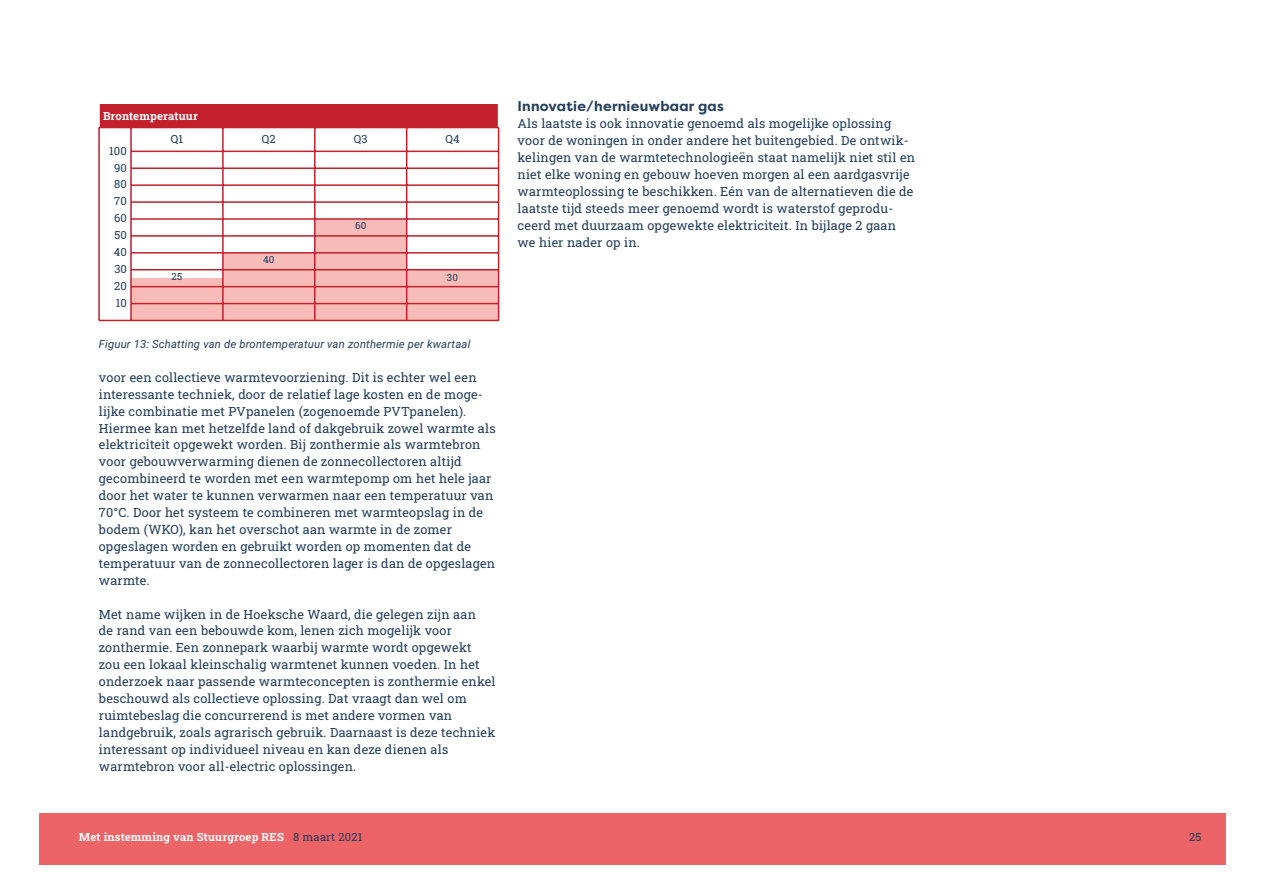
<style>
.page{position:relative;width:1263px;height:893px;background:#fff}
.page>*{position:absolute;margin:0;border:0;box-sizing:border-box;transform-origin:0 0}
.t1{font:700 14.1px "EMBEDDED 1 a 1+Filson Pro";color:#233d5a}
.t2{font:12.75px/17px "EMBEDDED 154+Roboto Slab";color:#233d5a}
.t3{font:italic 11.25px "EMBEDDED 156+Roboto";letter-spacing:-.01em;color:#233d5a}
.t4{font:700 11.25px "EMBEDDED 159+Roboto Slab";letter-spacing:-.015em;color:#fff}
.t5{font:11.25px/17px "EMBEDDED 154+Roboto Slab";color:#233d5a;text-align:center}
.t6{font:700 11.25px "EMBEDDED 15 c+Roboto Slab";letter-spacing:-.02em;color:#fff}
.t7{font:9.9px "EMBEDDED 154+Roboto Slab";color:#233d5a}
.s1{font-family:"EMBEDDED 15 a+Roboto Slab";font-weight:400;color:#233d5a}
</style>
<div class="page">
<div style="left:39px;top:813px;width:1186px;height:52px;background:#ec6467"></div>
<div style="left:99px;top:104px;width:400px;height:24px;background:#c2202d"></div>
<hr style="left:98px;top:104px;width:2px;height:23px;background:#fff">
<hr style="left:131px;top:320px;width:92px;height:1px;background:#c2202d">
<hr style="left:223px;top:320px;width:92px;height:1px;background:#c2202d">
<hr style="left:315px;top:320px;width:92px;height:1px;background:#c2202d">
<hr style="left:407px;top:320px;width:92px;height:1px;background:#c2202d">
<hr style="left:98px;top:128px;width:2px;height:23px;background:#c2202d">
<svg style="left:98px;top:151px;width:2px;height:169px"></svg>
<svg style="left:130px;top:104px;width:369px;height:216px"></svg>
<hr style="left:99px;top:320px;width:32px;height:1px;background:#c2202d">
<p class="t6" style="left:103px;top:111px;width:97px">Brontemperatuur</p>
<p class="t5" style="left:109px;top:143px;width:20px">100<br>90<br>80<br>70<br>60<br>50<br>40<br>30<br>20<br>10</p>
<p class="t5" style="left:171px;top:132px;width:16px">Q1</p>
<p class="t5" style="left:262px;top:132px;width:16px">Q2</p>
<p class="t5" style="left:354px;top:132px;width:15px">Q3</p>
<p class="t5" style="left:445px;top:132px;width:16px">Q4</p>
<p class="t7" style="left:355px;top:221px;width:13px">60</p>
<p class="t7" style="left:263px;top:255px;width:13px">40</p>
<p class="t7" style="left:172px;top:272px;width:12px">25</p>
<p class="t7" style="left:447px;top:273px;width:13px">30</p>
<p class="t3" style="left:99px;top:339px;width:374px">Figuur 13: Schatting van de brontemperatuur van zonthermie per kwartaal</p>
<p class="t2" style="left:99px;top:370px;width:398px">voor een collectieve warmtevoorziening. Dit is echter wel een interessante techniek, door de relatief lage kosten en de moge&shy;lijke combinatie met PV panelen (zogenoemde PVTpanelen).<br>Hiermee kan met hetzelfde land of dakgebruik zowel warmte als elektriciteit opgewekt worden. Bij zonthermie als warmtebron voor gebouwverwarming dienen de zonnecollectoren altijd gecombineerd te worden met een warmtepomp om het hele jaar door het water te kunnen verwarmen naar een temperatuur van 70°C. Door het systeem te combineren met warmteopslag in de bodem (WKO), kan het overschot aan warmte in de zomer opgeslagen worden en gebruikt worden op momenten dat de temperatuur van de zonnecollectoren lager is dan de opgeslagen warmte.</p>
<p class="t2" style="left:99px;top:606px;width:398px">Met name wijken in de Hoeksche Waard, die gelegen zijn aan<br>de rand van een bebouwde kom, lenen zich mogelijk voor zonthermie. Een zonnepark waarbij warmte wordt opgewekt zou een lokaal kleinschalig warmtenet kunnen voeden. In het onderzoek naar passende warmteconcepten is zonthermie enkel beschouwd als collectieve oplossing. Dat vraagt dan wel om ruimtebeslag die concurrerend is met andere vormen van landgebruik, zoals agrarisch gebruik. Daarnaast is deze techniek interessant op individueel niveau en kan deze dienen als warmtebron voor all-electric oplossingen.</p>
<p class="t1" style="left:518px;top:100px;width:208px">Innovatie/hernieuwbaar gas</p>
<p class="t2" style="left:518px;top:116px;width:399px">Als laatste is ook innovatie genoemd als mogelijke oplossing voor de woningen in onder andere het buitengebied. De ontwik&shy;kelingen van de warmtetechnologieën staat namelijk niet stil en niet elke woning en gebouw hoeven morgen al een aardgasvrije warmteoplossing te beschikken. Eén van de alternatieven die de laatste tijd steeds meer genoemd wordt is waterstof geprodu&shy;ceerd met duurzaam opgewekte elektriciteit. In bijlage 2 gaan we hier nader op in.</p>
<p class="t4" style="left:79px;top:832px;width:287px">Met instemming van Stuurgroep RES <span class="s1">8 maart 2021</span></p>
<p class="t5" style="left:1189px;top:829px;width:14px">25</p>
</div>
